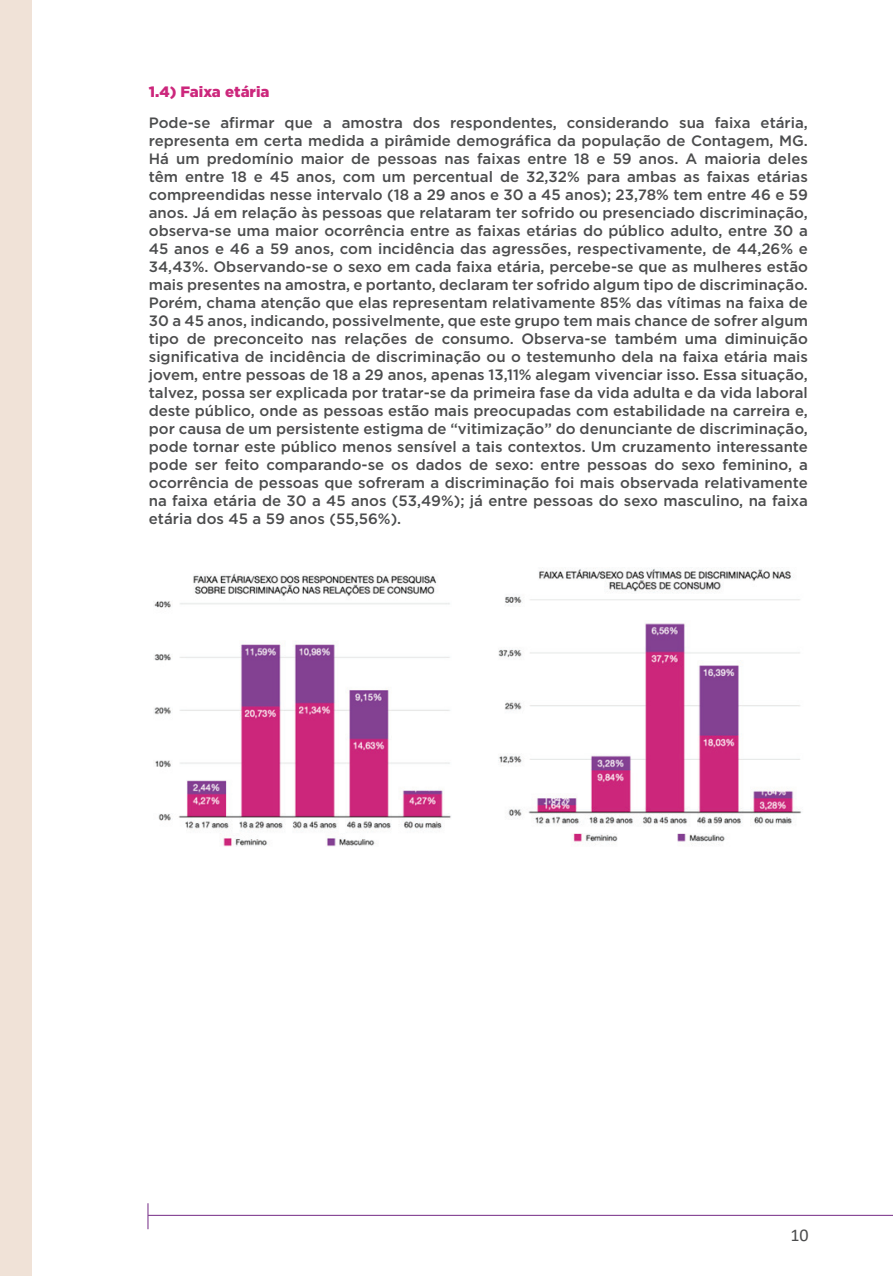
<style>
.page{position:relative;width:893px;height:1276px;background:#fff}
.page>*{position:absolute;margin:0;border:0;box-sizing:border-box;transform-origin:0 0}
.t1{font:18px "Calibri";color:#4b4c4d}
.t2{font:500 15px/18px "Gotham";color:#4b4c4d;text-align:justify}
.t3{font:900 15px "Gotham";color:#cc277c}
</style>
<div class="page">
<hr style="left:148px;top:1214px;width:745px;height:2px;background:#834192">
<hr style="left:147px;top:1203px;width:2px;height:26px;background:#834192">
<div style="left:0;top:0;width:32px;height:1276px;background:#f0e2d7"></div>
<img style="left:154px;top:568px;width:648px;height:279px">
<p class="t3" style="left:149px;top:81px;width:122px">1.4) Faixa etária</p>
<p class="t2" style="left:149px;top:113px;width:661px">Pode-se afirmar que a amostra dos respondentes, considerando sua faixa etária, representa em certa medida a pirâmide demográfica da população de Contagem, MG.<br>Há um predomínio maior de pessoas nas faixas entre 18 e 59 anos. A maioria deles têm entre 18 e 45 anos, com um percentual de 32,32% para ambas as faixas etárias compreendidas nesse intervalo (18 a 29 anos e 30 a 45 anos); 23,78% tem entre 46 e 59 anos. Já em relação às pessoas que relataram ter sofrido ou presenciado discriminação, observa-se uma maior ocorrência entre as faixas etárias do público adulto, entre 30 a 45 anos e 46 a 59 anos, com incidência das agressões, respectivamente, de 44,26% e 34,43%. Observando-se o sexo em cada faixa etária, percebe-se que as mulheres estão mais presentes na amostra, e portanto, declaram ter sofrido algum tipo de discriminação.<br>Porém, chama atenção que elas representam relativamente 85% das vítimas na faixa de 30 a 45 anos, indicando, possivelmente, que este grupo tem mais chance de sofrer algum tipo de preconceito nas relações de consumo. Observa-se também uma diminuição significativa de incidência de discriminação ou o testemunho dela na faixa etária mais jovem, entre pessoas de 18 a 29 anos, apenas 13,11% alegam vivenciar isso. Essa situação, talvez, possa ser explicada por tratar-se da primeira fase da vida adulta e da vida laboral deste público, onde as pessoas estão mais preocupadas com estabilidade na carreira e, por causa de um persistente estigma de “vitimização” do denunciante de discriminação, pode tornar este público menos sensível a tais contextos. Um cruzamento interessante pode ser feito comparando-se os dados de sexo: entre pessoas do sexo feminino, a ocorrência de pessoas que sofreram a discriminação foi mais observada relativamente na faixa etária de 30 a 45 anos (53,49%); já entre pessoas do sexo masculino, na faixa etária dos 45 a 59 anos (55,56%).</p>
<p class="t1" style="left:790px;top:1222px;width:20px">10</p>
</div>
